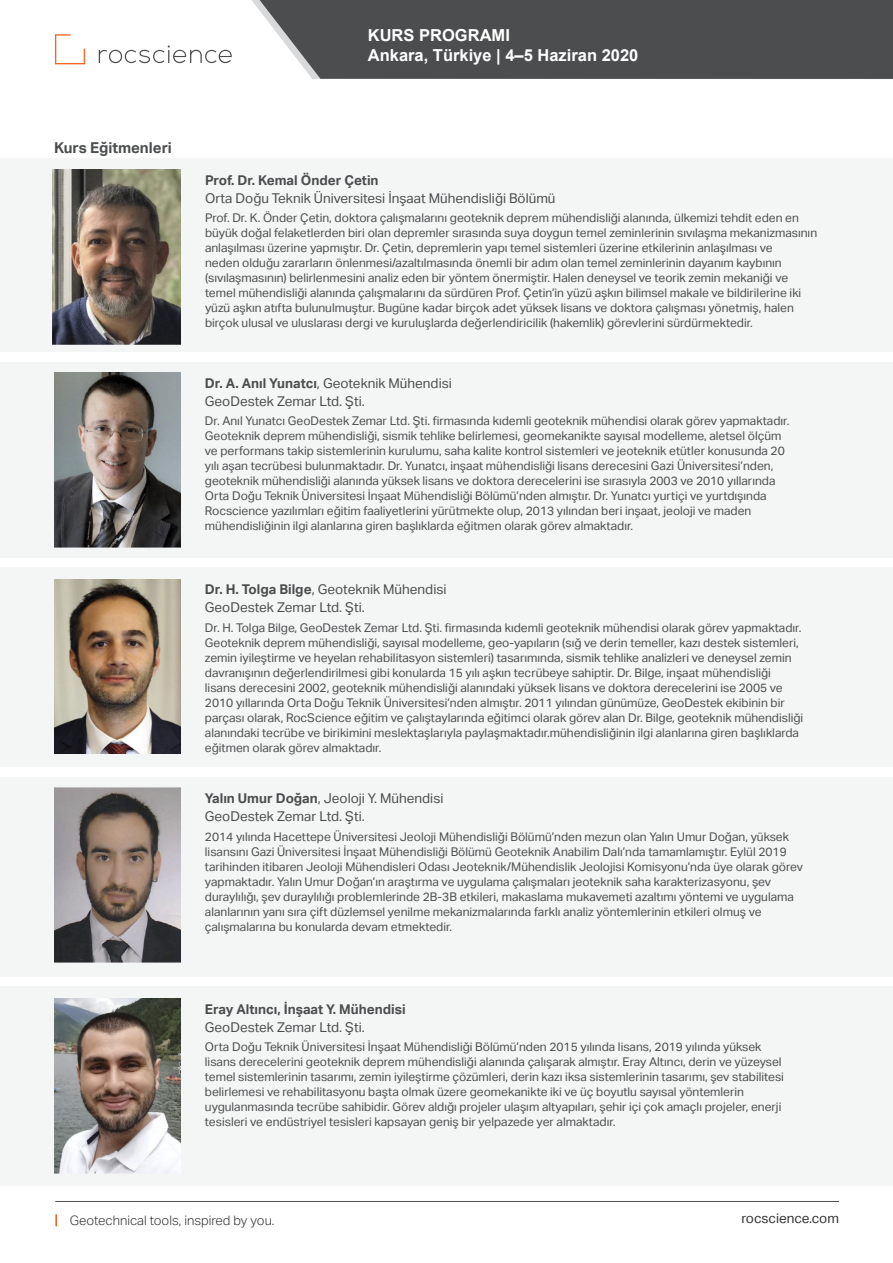
<style>
.page{position:relative;width:893px;height:1263px;background:#fff}
.page>*{position:absolute;margin:0;border:0;box-sizing:border-box;transform-origin:0 0}
.t1{font:700 16.5px "Arial";color:#fff}
.Body__AKG_R__9_12{font:700 15px "Aktiv Grotesk";color:#4c4d4e}
.Bio_Title__AKG_R__9{font:13.5px "Aktiv Grotesk";color:#4b4c4d}
.Bio_Title__AKG_R__9-2{font:700 13.5px "Aktiv Grotesk";color:#4b4c4d}
.t2{font:13.5px "Aktiv Grotesk";color:#323132}
.t3{font:300 13.2px "Aktiv Grotesk";color:#313232}
.Bio_Body__AGR__8_10{font:12px/15px "Aktiv Grotesk";color:#4c4d4e}
.s1{font-weight:700}
</style>
<div class="page">
<svg style="left:252px;top:0;width:641px;height:79px;fill:#4c4d4e"></svg>
<svg style="left:99px;top:45px;width:133px;height:18px"></svg>
<svg style="left:55px;top:34px;width:30px;height:30px"></svg>
<svg style="left:55px;top:1214px;width:2px;height:12px"></svg>
<hr style="left:55px;top:1201px;width:784px;height:1px;background:#4c4d4e">
<div style="left:0;top:777px;width:893px;height:199px;background:#f4f5f5"></div>
<div style="left:0;top:986px;width:893px;height:200px;background:#f4f5f5"></div>
<div style="left:0;top:567px;width:893px;height:200px;background:#f4f5f5"></div>
<div style="left:0;top:362px;width:893px;height:196px;background:#f4f5f5"></div>
<div style="left:0;top:159px;width:893px;height:193px;background:#f4f5f5"></div>
<img style="left:52px;top:170px;width:128px;height:174px">
<img style="left:54px;top:788px;width:127px;height:174px">
<img style="left:54px;top:998px;width:127px;height:175px">
<img style="left:54px;top:372px;width:127px;height:175px">
<img style="left:54px;top:579px;width:127px;height:175px">
<p class="Body__AKG_R__9_12" style="left:54px;top:139px;width:119px">Kurs Eğitmenleri</p>
<p class="t1" style="left:368px;top:24px;width:144px">KURS PROGRAMI</p>
<p class="t1" style="left:368px;top:43px;width:272px">Ankara, Türkiye | 4–5 Haziran 2020</p>
<p class="Bio_Title__AKG_R__9-2" style="left:205px;top:172px;width:175px">Prof. Dr. Kemal Önder Çetin</p>
<p class="Bio_Title__AKG_R__9" style="left:205px;top:190px;width:352px">Orta Doğu Teknik Üniversitesi İnşaat Mühendisliği Bölümü</p>
<p class="Bio_Body__AGR__8_10" style="left:205px;top:210px;width:614px">Prof. Dr. K. Önder Çetin, doktora çalışmalarını geoteknik deprem mühendisliği alanında, ülkemizi tehdit eden en büyük doğal felaketlerden biri olan depremler sırasında suya doygun temel zeminlerinin sıvılaşma mekanizmasının anlaşılması üzerine yapmıştır. Dr. Çetin, depremlerin yapı temel sistemleri üzerine etkilerinin anlaşılması ve<br>neden olduğu zararların önlenmesi/azaltılmasında önemli bir adım olan temel zeminlerinin dayanım kaybının (sıvılaşmasının) belirlenmesini analiz eden bir yöntem önermiştir. Halen deneysel ve teorik zemin mekaniği ve temel mühendisliği alanında çalışmalarını da sürdüren Prof. Çetin’in yüzü aşkın bilimsel makale ve bildirilerine iki yüzü aşkın atıfta bulunulmuştur. Bugüne kadar birçok adet yüksek lisans ve doktora çalışması yönetmiş, halen birçok ulusal ve uluslarası dergi ve kuruluşlarda değerlendiricilik (hakemlik) görevlerini sürdürmektedir.</p>
<p class="Bio_Title__AKG_R__9" style="left:205px;top:375px;width:248px"><span class="s1">Dr. A. Anıl Yunatcı</span>, Geoteknik Mühendisi</p>
<p class="Bio_Title__AKG_R__9" style="left:205px;top:393px;width:161px">GeoDestek Zemar Ltd. Şti.</p>
<p class="Bio_Body__AGR__8_10" style="left:205px;top:413px;width:586px">Dr. Anıl Yunatcı GeoDestek Zemar Ltd. Şti. firmasında kıdemli geoteknik mühendisi olarak görev yapmaktadır.<br>Geoteknik deprem mühendisliği, sismik tehlike belirlemesi, geomekanikte sayısal modelleme, aletsel ölçüm ve performans takip sistemlerinin kurulumu, saha kalite kontrol sistemleri ve jeoteknik etütler konusunda 20 yılı aşan tecrübesi bulunmaktadır. Dr. Yunatcı, inşaat mühendisliği lisans derecesini Gazi Üniversitesi’nden, geoteknik mühendisliği alanında yüksek lisans ve doktora derecelerini ise sırasıyla 2003 ve 2010 yıllarında Orta Doğu Teknik Üniversitesi İnşaat Mühendisliği Bölümü’nden almıştır. Dr. Yunatcı yurtiçi ve yurtdışında Rocscience yazılımları eğitim faaliyetlerini yürütmekte olup, 2013 yılından beri inşaat, jeoloji ve maden mühendisliğinin ilgi alanlarına giren başlıklarda eğitmen olarak görev almaktadır.</p>
<p class="Bio_Title__AKG_R__9" style="left:205px;top:582px;width:243px"><span class="s1">Dr. H. Tolga Bilge</span>, Geoteknik Mühendisi</p>
<p class="Bio_Title__AKG_R__9" style="left:205px;top:600px;width:161px">GeoDestek Zemar Ltd. Şti.</p>
<p class="Bio_Body__AGR__8_10" style="left:205px;top:620px;width:600px">Dr. H. Tolga Bilge, GeoDestek Zemar Ltd. Şti. firmasında kıdemli geoteknik mühendisi olarak görev yapmaktadır.<br>Geoteknik deprem mühendisliği, sayısal modelleme, geo-yapıların (sığ ve derin temeller, kazı destek sistemleri, zemin iyileştirme ve heyelan rehabilitasyon sistemleri) tasarımında, sismik tehlike analizleri ve deneysel zemin davranışının değerlendirilmesi gibi konularda 15 yılı aşkın tecrübeye sahiptir. Dr. Bilge, inşaat mühendisliği lisans derecesini 2002, geoteknik mühendisliği alanındaki yüksek lisans ve doktora derecelerini ise 2005 ve 2010 yıllarında Orta Doğu Teknik Üniversitesi’nden almıştır. 2011 yılından günümüze, GeoDestek ekibinin bir parçası olarak, RocScience eğitim ve çalıştaylarında eğitimci olarak görev alan Dr. Bilge, geoteknik mühendisliği alanındaki tecrübe ve birikimini meslektaşlarıyla paylaşmaktadır.mühendisliğinin ilgi alanlarına giren başlıklarda eğitmen olarak görev almaktadır.</p>
<p class="Bio_Title__AKG_R__9" style="left:205px;top:790px;width:240px"><span class="s1">Yalın Umur Doğan</span>, Jeoloji Y. Mühendisi</p>
<p class="Bio_Title__AKG_R__9" style="left:205px;top:808px;width:161px">GeoDestek Zemar Ltd. Şti.</p>
<p class="Bio_Body__AGR__8_10" style="left:205px;top:829px;width:599px">2014 yılında Hacettepe Üniversitesi Jeoloji Mühendisliği Bölümü’nden mezun olan Yalın Umur Doğan, yüksek lisansını Gazi Üniversitesi İnşaat Mühendisliği Bölümü Geoteknik Anabilim Dalı’nda tamamlamıştır. Eylül 2019 tarihinden itibaren Jeoloji Mühendisleri Odası Jeoteknik/Mühendislik Jeolojisi Komisyonu’nda üye olarak görev yapmaktadır. Yalın Umur Doğan’ın araştırma ve uygulama çalışmaları jeoteknik saha karakterizasyonu, şev duraylılığı, şev duraylılığı problemlerinde 2B-3B etkileri, makaslama mukavemeti azaltımı yöntemi ve uygulama alanlarının yanı sıra çift düzlemsel yenilme mekanizmalarında farklı analiz yöntemlerinin etkileri olmuş ve çalışmalarına bu konularda devam etmektedir.</p>
<p class="Bio_Title__AKG_R__9-2" style="left:205px;top:1001px;width:202px">Eray Altıncı, İnşaat Y. Mühendisi</p>
<p class="Bio_Title__AKG_R__9" style="left:205px;top:1019px;width:161px">GeoDestek Zemar Ltd. Şti.</p>
<p class="Bio_Body__AGR__8_10" style="left:205px;top:1039px;width:581px">Orta Doğu Teknik Üniversitesi İnşaat Mühendisliği Bölümü’nden 2015 yılında lisans, 2019 yılında yüksek lisans derecelerini geoteknik deprem mühendisliği alanında çalışarak almıştır. Eray Altıncı, derin ve yüzeysel temel sistemlerinin tasarımı, zemin iyileştirme çözümleri, derin kazı iksa sistemlerinin tasarımı, şev stabilitesi belirlemesi ve rehabilitasyonu başta olmak üzere geomekanikte iki ve üç boyutlu sayısal yöntemlerin uygulanmasında tecrübe sahibidir. Görev aldığı projeler ulaşım altyapıları, şehir içi çok amaçlı projeler, enerji tesisleri ve endüstriyel tesisleri kapsayan geniş bir yelpazede yer almaktadır.</p>
<p class="t3" style="left:70px;top:1212px;width:206px">Geotechnical tools, inspired by you.</p>
<p class="t2" style="left:741px;top:1211px;width:99px">rocscience.com</p>
</div>
